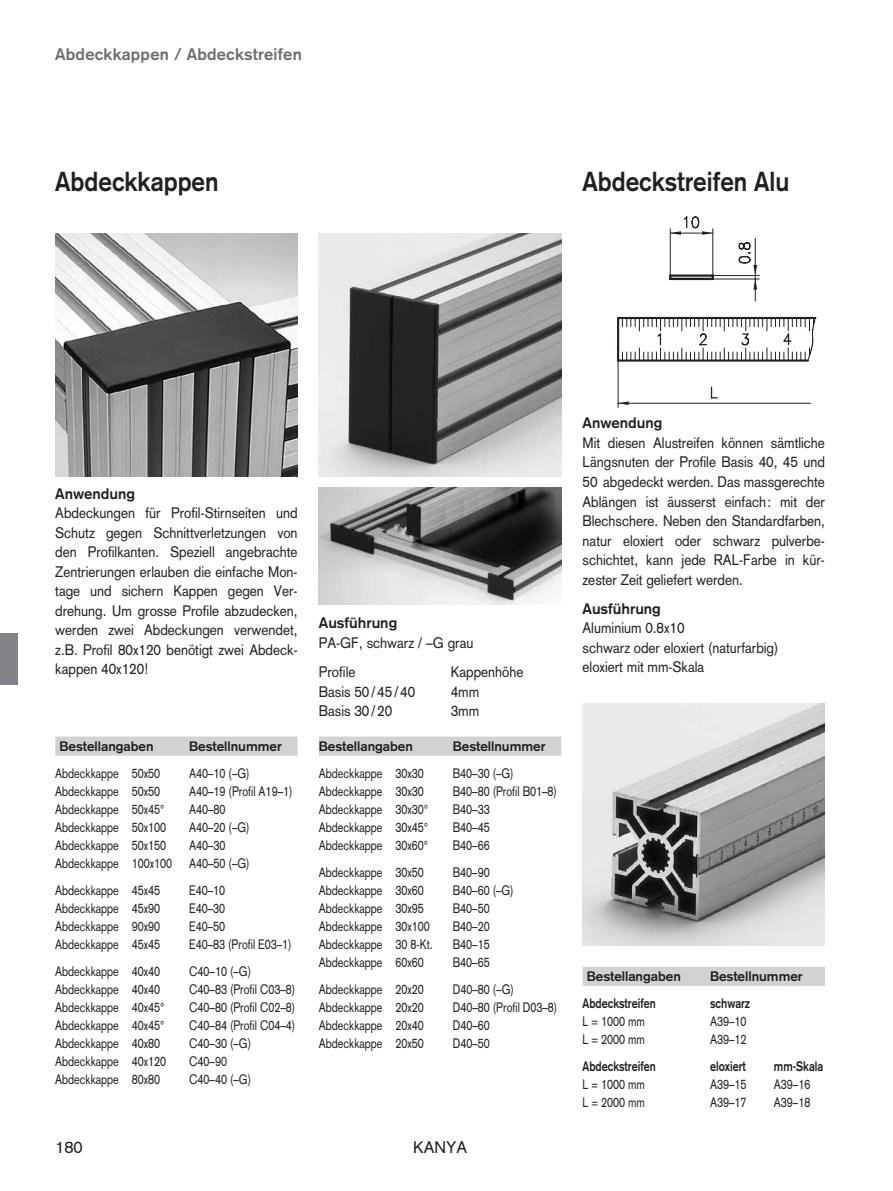
<style>
.page{position:relative;width:893px;height:1191px;background:#fff}
.page>*{position:absolute;margin:0;border:0;box-sizing:border-box;transform-origin:0 0}
.t1{font:700 27px "Akzidenz Grotesk";color:#231f20;scale:.9 1}
.t2{font:700 16.5px "Akzidenz Grotesk";letter-spacing:.015em;color:#6c6d70}
.t3{font:16.5px "Akzidenz Grotesk";color:#231f20}
.t4{font:15px/19.5px "Akzidenz Grotesk";color:#231f20;text-align:justify;scale:.9 1}
.t5{font:700 15px "Akzidenz Grotesk";color:#231f20}
.t6{font:13.5px "Akzidenz Grotesk";color:#231f20;scale:.8 1}
.t7{font:700 13.5px "Akzidenz Grotesk";color:#231f20}
.t8{font:700 13.5px "Akzidenz Grotesk";color:#231f20;scale:.8 1}
</style>
<div class="page">
<div style="left:0;top:634px;width:17px;height:51px;background:#808285"></div>
<img style="left:319px;top:234px;width:242px;height:242px">
<img style="left:55px;top:234px;width:243px;height:242px">
<svg style="left:670px;top:275px;width:43px;height:4px"></svg>
<hr style="left:755px;top:238px;width:1px;height:63px;background:#231f20">
<hr style="left:713px;top:278px;width:46px;height:1px;background:#231f20">
<hr style="left:713px;top:275px;width:46px;height:1px;background:#231f20">
<hr style="left:712px;top:229px;width:1px;height:46px;background:#231f20">
<hr style="left:670px;top:229px;width:1px;height:46px;background:#231f20">
<hr style="left:618px;top:359px;width:190px;height:3px;background:#231f20">
<hr style="left:618px;top:317px;width:197px;height:2px;background:#231f20">
<hr style="left:618px;top:360px;width:1px;height:47px;background:#231f20">
<hr style="left:618px;top:403px;width:193px;height:1px;background:#231f20">
<svg style="left:618px;top:401px;width:11px;height:4px"></svg>
<svg style="left:711px;top:387px;width:6px;height:11px"></svg>
<hr style="left:617px;top:318px;width:2px;height:42px;background:#231f20">
<hr style="left:670px;top:274px;width:43px;height:3px;background:#231f20">
<hr style="left:670px;top:278px;width:43px;height:2px;background:#231f20">
<svg style="left:622px;top:317px;width:194px;height:45px"></svg>
<svg style="left:738px;top:241px;width:19px;height:48px"></svg>
<svg style="left:670px;top:216px;width:43px;height:19px"></svg>
<img style="left:583px;top:703px;width:242px;height:242px">
<img style="left:319px;top:487px;width:242px;height:117px">
<div style="left:583px;top:967px;width:242px;height:19px;background:#d1d2d4"></div>
<div style="left:55px;top:736px;width:243px;height:19px;background:#d1d2d4"></div>
<div style="left:319px;top:736px;width:242px;height:19px;background:#d1d2d4"></div>
<p class="t2" style="left:55px;top:44px;width:248px">Abdeckkappen / Abdeckstreifen</p>
<h1 class="t1" style="left:55px;top:166px;width:183px">Abdeckkappen</h1>
<h1 class="t1" style="left:583px;top:166px;width:231px">Abdeckstreifen Alu</h1>
<p class="t5" style="left:55px;top:484px;width:81px">Anwendung</p>
<p class="t4" style="left:55px;top:503px;width:271px">Abdeckungen für Profil-Stirnseiten und Schutz gegen Schnittverletzungen von den Profilkanten. Speziell angebrachte Zentrierungen erlauben die einfache Mon&shy;tage und sichern Kappen gegen Ver&shy;drehung. Um grosse Profile abzudecken, werden zwei Abdeckungen verwendet, z.B. Profil 80x120 benötigt zwei Abdeck&shy;kappen 40x120!</p>
<p class="t7" style="left:60px;top:738px;width:96px">Bestellangaben</p>
<p class="t7" style="left:189px;top:738px;width:94px">Bestellnummer</p>
<p class="t6" style="left:55px;top:765px;width:133px">Abdeckkappe 50x50</p>
<p class="t6" style="left:189px;top:765px;width:77px">A40–10 (–G)</p>
<p class="t6" style="left:55px;top:783px;width:133px">Abdeckkappe 50x50</p>
<p class="t6" style="left:189px;top:783px;width:131px">A40–19 (Profil A19–1)</p>
<p class="t6" style="left:55px;top:801px;width:138px">Abdeckkappe 50x45°</p>
<p class="t6" style="left:189px;top:801px;width:47px">A40–80</p>
<p class="t6" style="left:55px;top:819px;width:140px">Abdeckkappe 50x100</p>
<p class="t6" style="left:189px;top:819px;width:77px">A40–20 (–G)</p>
<p class="t6" style="left:55px;top:837px;width:140px">Abdeckkappe 50x150</p>
<p class="t6" style="left:189px;top:837px;width:47px">A40–30</p>
<p class="t6" style="left:55px;top:855px;width:148px">Abdeckkappe 100x100</p>
<p class="t6" style="left:189px;top:855px;width:77px">A40–50 (–G)</p>
<p class="t6" style="left:55px;top:882px;width:133px">Abdeckkappe 45x45</p>
<p class="t6" style="left:189px;top:882px;width:47px">E40–10</p>
<p class="t6" style="left:55px;top:900px;width:133px">Abdeckkappe 45x90</p>
<p class="t6" style="left:189px;top:900px;width:47px">E40–30</p>
<p class="t6" style="left:55px;top:918px;width:133px">Abdeckkappe 90x90</p>
<p class="t6" style="left:189px;top:918px;width:47px">E40–50</p>
<p class="t6" style="left:55px;top:936px;width:133px">Abdeckkappe 45x45</p>
<p class="t6" style="left:189px;top:936px;width:130px">E40–83 (Profil E03–1)</p>
<p class="t6" style="left:55px;top:963px;width:133px">Abdeckkappe 40x40</p>
<p class="t6" style="left:189px;top:963px;width:79px">C40–10 (–G)</p>
<p class="t6" style="left:55px;top:981px;width:133px">Abdeckkappe 40x40</p>
<p class="t6" style="left:189px;top:981px;width:134px">C40–83 (Profil C03–8)</p>
<p class="t6" style="left:55px;top:999px;width:138px">Abdeckkappe 40x45°</p>
<p class="t6" style="left:189px;top:999px;width:134px">C40–80 (Profil C02–8)</p>
<p class="t6" style="left:55px;top:1017px;width:138px">Abdeckkappe 40x45°</p>
<p class="t6" style="left:189px;top:1017px;width:134px">C40–84 (Profil C04–4)</p>
<p class="t6" style="left:55px;top:1035px;width:133px">Abdeckkappe 40x80</p>
<p class="t6" style="left:189px;top:1035px;width:79px">C40–30 (–G)</p>
<p class="t6" style="left:55px;top:1053px;width:140px">Abdeckkappe 40x120</p>
<p class="t6" style="left:189px;top:1053px;width:49px">C40–90</p>
<p class="t6" style="left:55px;top:1071px;width:133px">Abdeckkappe 80x80</p>
<p class="t6" style="left:189px;top:1071px;width:79px">C40–40 (–G)</p>
<p class="t5" style="left:319px;top:614px;width:80px">Ausführung</p>
<p class="t4" style="left:319px;top:628px;width:173px;line-height:29.2px">PA-GF, schwarz / –G grau<br>Profile</p>
<p class="t4" style="left:451px;top:662px;width:82px">Kappenhöhe</p>
<p class="t4" style="left:319px;top:681px;width:108px">Basis 50/45/40</p>
<p class="t4" style="left:451px;top:681px;width:33px">4mm</p>
<p class="t4" style="left:319px;top:701px;width:83px">Basis 30/20</p>
<p class="t4" style="left:451px;top:701px;width:33px">3mm</p>
<p class="t7" style="left:319px;top:738px;width:96px">Bestellangaben</p>
<p class="t7" style="left:453px;top:738px;width:94px">Bestellnummer</p>
<p class="t6" style="left:319px;top:765px;width:133px">Abdeckkappe 30x30</p>
<p class="t6" style="left:453px;top:765px;width:78px">B40–30 (–G)</p>
<p class="t6" style="left:319px;top:783px;width:133px">Abdeckkappe 30x30</p>
<p class="t6" style="left:453px;top:783px;width:132px">B40–80 (Profil B01–8)</p>
<p class="t6" style="left:319px;top:801px;width:138px">Abdeckkappe 30x30°</p>
<p class="t6" style="left:453px;top:801px;width:48px">B40–33</p>
<p class="t6" style="left:319px;top:819px;width:138px">Abdeckkappe 30x45°</p>
<p class="t6" style="left:453px;top:819px;width:48px">B40–45</p>
<p class="t6" style="left:319px;top:837px;width:138px">Abdeckkappe 30x60°</p>
<p class="t6" style="left:453px;top:837px;width:48px">B40–66</p>
<p class="t6" style="left:319px;top:864px;width:133px">Abdeckkappe 30x50</p>
<p class="t6" style="left:453px;top:864px;width:48px">B40–90</p>
<p class="t6" style="left:319px;top:882px;width:133px">Abdeckkappe 30x60</p>
<p class="t6" style="left:453px;top:882px;width:78px">B40–60 (–G)</p>
<p class="t6" style="left:319px;top:900px;width:133px">Abdeckkappe 30x95</p>
<p class="t6" style="left:453px;top:900px;width:48px">B40–50</p>
<p class="t6" style="left:319px;top:918px;width:140px">Abdeckkappe 30x100</p>
<p class="t6" style="left:453px;top:918px;width:48px">B40–20</p>
<p class="t6" style="left:319px;top:936px;width:144px">Abdeckkappe 30 8-Kt.</p>
<p class="t6" style="left:453px;top:936px;width:48px">B40–15</p>
<p class="t6" style="left:319px;top:954px;width:133px">Abdeckkappe 60x60</p>
<p class="t6" style="left:453px;top:954px;width:48px">B40–65</p>
<p class="t6" style="left:319px;top:981px;width:133px">Abdeckkappe 20x20</p>
<p class="t6" style="left:453px;top:981px;width:78px">D40–80 (–G)</p>
<p class="t6" style="left:319px;top:999px;width:133px">Abdeckkappe 20x20</p>
<p class="t6" style="left:453px;top:999px;width:132px">D40–80 (Profil D03–8)</p>
<p class="t6" style="left:319px;top:1017px;width:133px">Abdeckkappe 20x40</p>
<p class="t6" style="left:453px;top:1017px;width:48px">D40–60</p>
<p class="t6" style="left:319px;top:1035px;width:133px">Abdeckkappe 20x50</p>
<p class="t6" style="left:453px;top:1035px;width:48px">D40–50</p>
<p class="t3" style="left:55px;top:1137px;width:29px">180</p>
<p class="t3" style="left:413px;top:1137px;width:56px">KANYA</p>
<p class="t5" style="left:583px;top:414px;width:81px">Anwendung</p>
<p class="t4" style="left:583px;top:433px;width:271px">Mit diesen Alustreifen können sämtliche Längsnuten der Profile Basis 40, 45 und 50 abgedeckt werden. Das massgerechte Ablängen ist äusserst einfach: mit der Blechschere. Neben den Standardfarben, natur eloxiert oder schwarz pulverbe&shy;schichtet, kann jede RAL-Farbe in kür&shy;zester Zeit geliefert werden.</p>
<p class="t5" style="left:583px;top:599px;width:80px">Ausführung</p>
<p class="t4" style="left:583px;top:618px;width:219px;text-align:left">Aluminium 0.8x10<br>schwarz oder eloxiert (naturfarbig) eloxiert mit mm-Skala</p>
<p class="t7" style="left:587px;top:968px;width:96px">Bestellangaben</p>
<p class="t7" style="left:710px;top:968px;width:94px">Bestellnummer</p>
<p class="t8" style="left:583px;top:995px;width:93px">Abdeckstreifen</p>
<p class="t8" style="left:710px;top:995px;width:52px">schwarz</p>
<p class="t6" style="left:583px;top:1013px;width:79px">L = 1000 mm</p>
<p class="t6" style="left:710px;top:1013px;width:47px">A39–10</p>
<p class="t6" style="left:583px;top:1031px;width:79px">L = 2000 mm</p>
<p class="t6" style="left:710px;top:1031px;width:47px">A39–12</p>
<p class="t8" style="left:583px;top:1058px;width:93px">Abdeckstreifen</p>
<p class="t8" style="left:710px;top:1058px;width:46px">eloxiert</p>
<p class="t8" style="left:774px;top:1058px;width:63px">mm-Skala</p>
<p class="t6" style="left:583px;top:1076px;width:79px">L = 1000 mm</p>
<p class="t6" style="left:710px;top:1076px;width:47px">A39–15</p>
<p class="t6" style="left:774px;top:1076px;width:47px">A39–16</p>
<p class="t6" style="left:583px;top:1094px;width:79px">L = 2000 mm</p>
<p class="t6" style="left:710px;top:1094px;width:47px">A39–17</p>
<p class="t6" style="left:774px;top:1094px;width:47px">A39–18</p>
</div>
